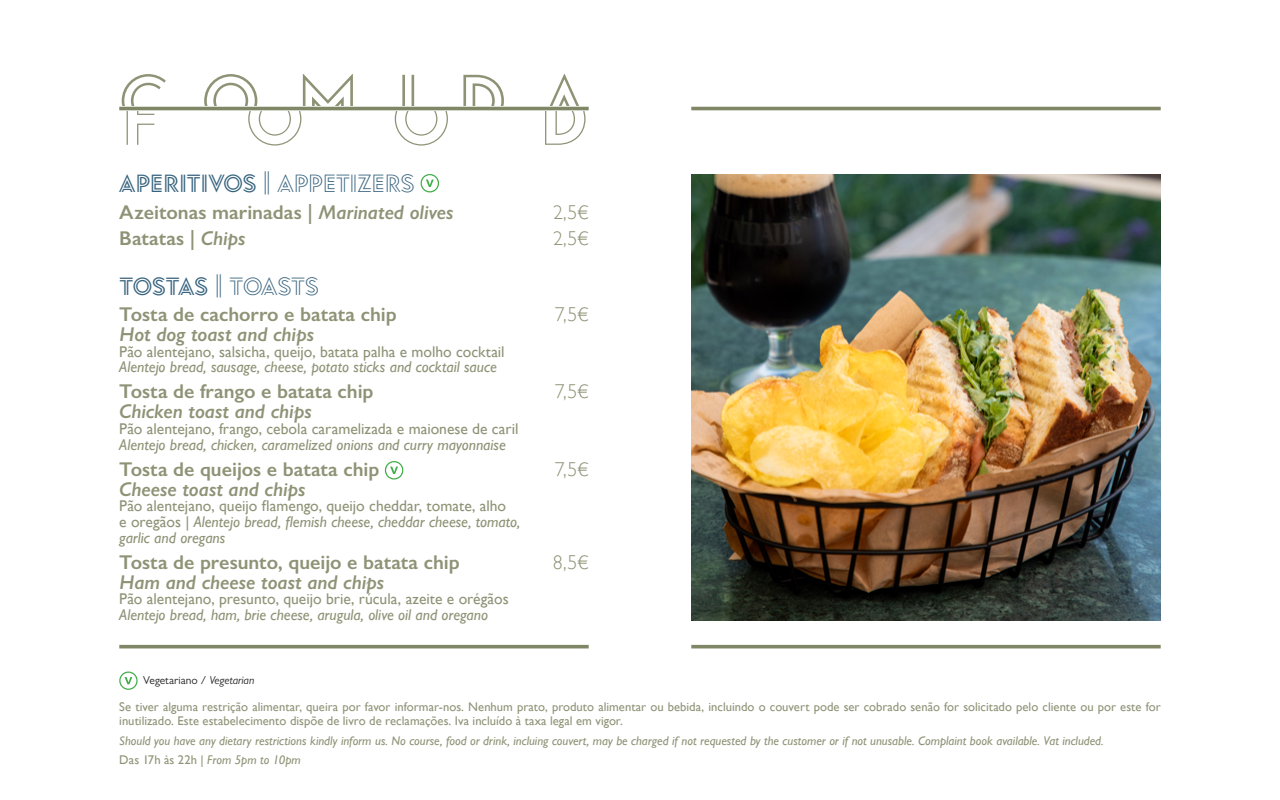
<style>
.page{position:relative;width:1280px;height:800px;background:#fff}
.page>*{position:absolute;margin:0;border:0;box-sizing:border-box;transform-origin:0 0}
.t1{font:72.9px "Baro Line Two";letter-spacing:.48em;color:#8e9376}
.t2{font:72.9px "Baro Contour";color:#8e9376}
.t3{font:24.5px "Baro Line Two";letter-spacing:-.025em;color:#37637e}
.t4{font:600 20px "Gill Sans";color:#8e9376}
.t5{font:italic 600 20px "Gill Sans";letter-spacing:-.005em;color:#8e9376}
.t6{font:300 20px "Gill Sans";color:#8e9376}
.t7{font:italic 15.6px/15.6px "Gill Sans";color:#8e9376}
.t8{font:15.6px "Gill Sans";color:#8e9376}
.t9{font:12.6px/14.4px "Gill Sans";color:#8e9376}
.t10{font:italic 12.6px/19.5px "Gill Sans";color:#8e9376}
.t11{font:11.5px "Gill Sans MT Pro";color:#242424}
.s1{font-family:"Baro Line Three"}
.s2{font-style:italic}
.s3{font-style:normal}
</style>
<div class="page">
<img style="left:691px;top:174px;width:470px;height:446px">
<hr style="left:119px;top:107px;width:470px;height:3px;background:#808766">
<hr style="left:119px;top:645px;width:470px;height:3px;background:#808766">
<hr style="left:691px;top:107px;width:470px;height:3px;background:#808766">
<hr style="left:691px;top:645px;width:470px;height:3px;background:#808766">
<svg style="left:421px;top:174px;width:18px;height:18px"></svg>
<svg style="left:385px;top:461px;width:18px;height:19px"></svg>
<svg style="left:119px;top:672px;width:19px;height:18px"></svg>
<h1 class="t1" style="left:119px;top:58px;width:471px">COMIDA</h1>
<h1 class="t2" style="left:119px;top:76px;width:471px">FOOD</h1>
<h2 class="t3" style="left:119px;top:169px;width:297px"><span class="s1">APERITIVOS</span> | APPETIZERS</h2>
<p class="t4" style="left:119px;top:200px;width:336px">Azeitonas marinadas | <span class="s2">Marinated olives</span></p>
<p class="t6" style="left:553px;top:196px;width:37px">2,5€</p>
<p class="t4" style="left:119px;top:226px;width:128px">Batatas | <span class="s2">Chips</span></p>
<p class="t6" style="left:553px;top:223px;width:37px">2,5€</p>
<h2 class="t3" style="left:119px;top:272px;width:201px"><span class="s1">TOSTAS</span> | TOASTS</h2>
<p class="t4" style="left:119px;top:302px;width:279px">Tosta de cachorro e batata chip</p>
<p class="t6" style="left:555px;top:299px;width:35px">7,5€</p>
<p class="t5" style="left:119px;top:322px;width:196px">Hot dog toast and chips</p>
<p class="t8" style="left:119px;top:342px;width:387px">Pão alentejano, salsicha, queijo, batata palha e molho cocktail</p>
<p class="t7" style="left:119px;top:359px;width:379px">Alentejo bread, sausage, cheese, potato sticks and cocktail sauce</p>
<p class="t4" style="left:119px;top:380px;width:256px">Tosta de frango e batata chip</p>
<p class="t6" style="left:555px;top:376px;width:35px">7,5€</p>
<p class="t5" style="left:119px;top:400px;width:194px">Chicken toast and chips</p>
<p class="t8" style="left:119px;top:420px;width:401px">Pão alentejano, frango, cebola caramelizada e maionese de caril</p>
<p class="t7" style="left:119px;top:437px;width:388px">Alentejo bread, chicken, caramelized onions and curry mayonnaise</p>
<p class="t4" style="left:119px;top:457px;width:262px">Tosta de queijos e batata chip</p>
<p class="t6" style="left:555px;top:454px;width:35px">7,5€</p>
<p class="t5" style="left:119px;top:477px;width:188px">Cheese toast and chips</p>
<p class="t7" style="left:119px;top:498px;width:403px"><span class="s3">Pão alentejano, queijo flamengo, queijo cheddar, tomate, alho<br>e oregãos |</span> Alentejo bread, flemish cheese, cheddar cheese, tomato, garlic and oregans</p>
<p class="t4" style="left:119px;top:550px;width:342px">Tosta de presunto, queijo e batata chip</p>
<p class="t6" style="left:553px;top:547px;width:37px">8,5€</p>
<p class="t5" style="left:119px;top:570px;width:267px">Ham and cheese toast and chips</p>
<p class="t8" style="left:119px;top:590px;width:391px">Pão alentejano, presunto, queijo brie, rúcula, azeite e orégãos</p>
<p class="t7" style="left:119px;top:607px;width:370px">Alentejo bread, ham, brie cheese, arugula, olive oil and oregano</p>
<p class="t11" style="left:143px;top:674px;width:113px">Vegetariano / <span class="s2">Vegetarian</span></p>
<p class="t9" style="left:119px;top:699px;width:1043px">Se tiver alguma restrição alimentar, queira por favor informar-nos. Nenhum prato, produto alimentar ou bebida, incluindo o couvert pode ser cobrado senão for solicitado pelo cliente ou por este for inutilizado. Este estabelecimento dispõe de livro de reclamações. Iva incluído à taxa legal em vigor.</p>
<p class="t10" style="left:119px;top:730px;width:986px">Should you have any dietary restrictions kindly inform us. No course, food or drink, incluing couvert, may be charged if not requested by the customer or if not unusable. Complaint book available. Vat included.<br><span class="s3">Das 17h às 22h |</span> From 5pm to 10pm</p>
</div>
